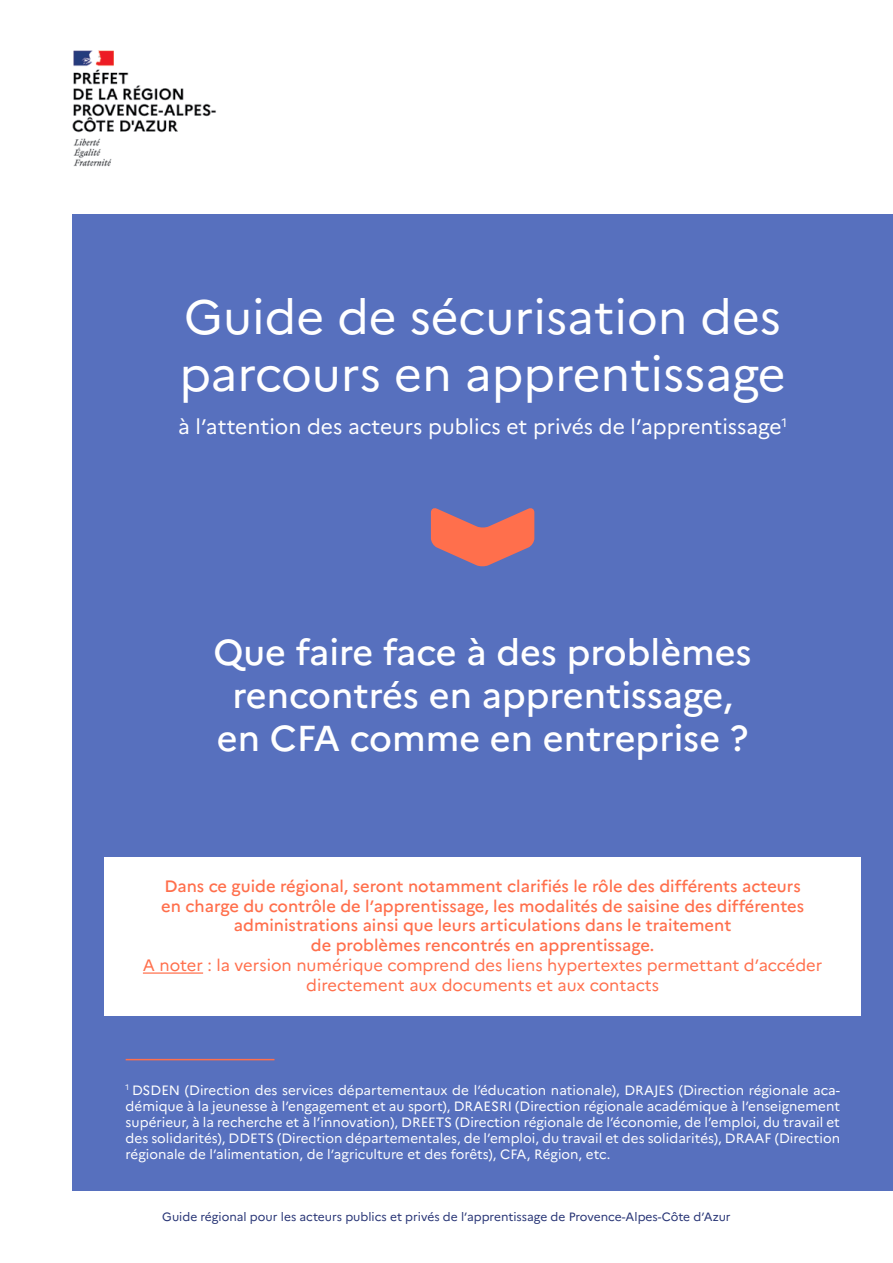
<style>
.page{position:relative;width:893px;height:1263px;background:#fff}
.page>*{position:absolute;margin:0;border:0;box-sizing:border-box;transform-origin:0 0}
.t1{font:48px/57.6px "Marianne";color:#fff}
.t2{font:500 36px/43.2px "Marianne";color:#fff;text-align:center}
.t3{font:21px "Marianne";color:#fff}
.t4{font:500 16.5px/19.8px "Marianne";color:#ff6f4c;text-align:center}
.t5{font:16.5px/19.8px "Marianne";color:#ff6f4c;text-align:center}
.t6{font:13.5px/16.2px "Marianne";color:#fff;text-align:justify}
.t7{font:12px "Marianne";color:#273475}
</style>
<div class="page">
<img style="left:72px;top:50px;width:144px;height:117px">
<div style="left:72px;top:214px;width:821px;height:977px;background:#5770be"></div>
<div style="left:104px;top:857px;width:757px;height:158px;background:#fff"></div>
<hr style="left:143px;top:972px;width:60px;height:2px;background:#ff6f4c">
<svg style="left:431px;top:508px;width:103px;height:59px"></svg>
<hr style="left:126px;top:1059px;width:148px;height:1px;background:#ff6f4c">
<h1 class="t1" style="left:179px;top:284px;width:608px">Guide de sécurisation des parcours en apprentissage</h1>
<h3 class="t3" style="left:178px;top:410px;width:611px">à l’attention des acteurs publics et privés de l’apprentissage<sup>1</sup></h3>
<h2 class="t2" style="left:214px;top:628px;width:540px">Que faire face à des problèmes rencontrés en apprentissage, en CFA comme en entreprise ?</h2>
<p class="t4" style="left:161px;top:875px;width:644px">Dans ce guide régional, seront notamment clarifiés le rôle des différents acteurs en charge du contrôle de l’apprentissage, les modalités de saisine des différentes administrations ainsi que leurs articulations dans le traitement<br>de problèmes rencontrés en apprentissage.</p>
<p class="t5" style="left:143px;top:954px;width:681px">A noter : la version numérique comprend des liens hypertextes permettant d’accéder directement aux documents et aux contacts</p>
<p class="t6" style="left:126px;top:1080px;width:716px"><sup>1</sup> DSDEN (Direction des services départementaux de l’éducation nationale), DRAJES (Direction régionale aca&shy;démique à la jeunesse à l’engagement et au sport), DRAESRI (Direction régionale académique à l’enseignement supérieur, à la recherche et à l’innovation), DREETS (Direction régionale de l’économie, de l’emploi, du travail et des solidarités), DDETS (Direction départementales, de l’emploi, du travail et des solidarités), DRAAF (Direction régionale de l’alimentation, de l’agriculture et des forêts), CFA, Région, etc.</p>
<p class="t7" style="left:162px;top:1207px;width:570px">Guide régional pour les acteurs publics et privés de l’apprentissage de Provence-Alpes-Côte d’Azur</p>
</div>
